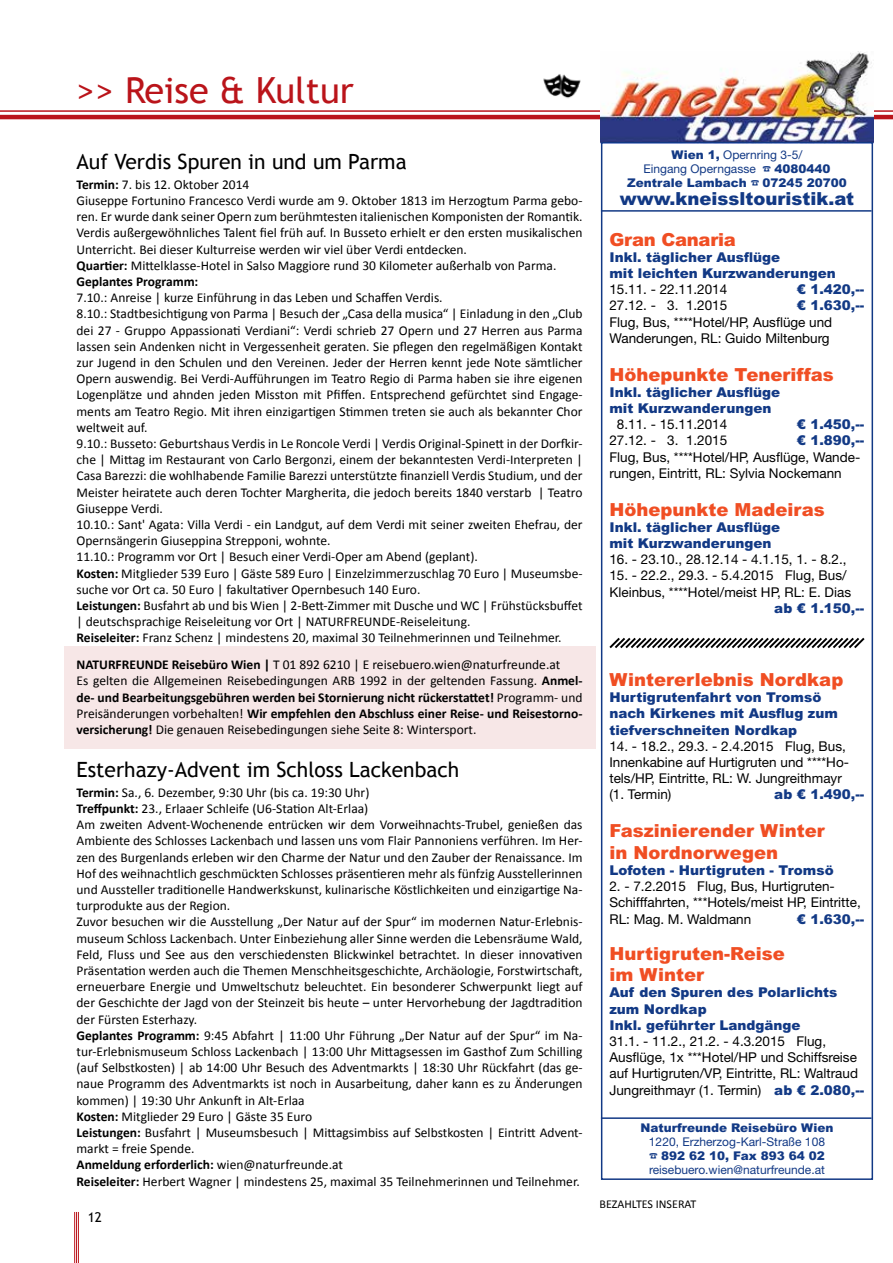
<style>
.page{position:relative;width:893px;height:1263px;background:#fff}
.page>*{position:absolute;margin:0;border:0;box-sizing:border-box;transform-origin:0 0}
.t1{font:36px "Trebuchet MS";color:#ba141a}
.t2{font:21px "Trebuchet MS";color:#000}
.t3{font:900 18px/21.6px "Arial MT Std";color:#f04e23}
.t4{font:900 18px "Arial MT Std";color:#123985}
.t5{font:13.5px/16.2px "Calibri";color:#000}
.t6{font:13.5px/16.2px "Helvetica Neue LT Std";color:#000}
.t7{font:900 13.5px/16.2px "Arial MT Std";color:#123985}
.t8{font:13.5px "Trebuchet MS";color:#000}
.t9{font:12px/14.2px "Helvetica Neue LT Std";color:#123985;text-align:center}
.t10{font:900 12px "Arial MT Std";color:#123985}
.t11{font:12px "Calibri";color:#000}
.s1{font-weight:700}
.s2{font-family:"Arial MT Std";font-weight:900}
.s3{font-family:"Arial MT Std";font-weight:900;color:#123985}
</style>
<div class="page">
<div style="left:64px;top:646px;width:531px;height:102px;background:#f7e7e7"></div>
<hr style="left:0;top:110px;width:893px;height:2px;background:#ba141a">
<hr style="left:0;top:115px;width:893px;height:4px;background:#ba141a">
<hr style="left:78px;top:1212px;width:1px;height:51px;background:#ba141a">
<hr style="left:76px;top:1212px;width:1px;height:51px;background:#ba141a">
<hr style="left:74px;top:1212px;width:1px;height:51px;background:#ba141a">
<img style="left:543px;top:74px;width:38px;height:25px">
<img style="left:601px;top:51px;width:272px;height:91px">
<div style="left:601px;top:142px;width:272px;height:1038px;border:2px solid #123985"></div>
<hr style="left:601px;top:210px;width:270px;height:2px;background:#123985">
<hr style="left:601px;top:1117px;width:270px;height:2px;background:#123985">
<svg style="left:609px;top:637px;width:256px;height:12px"></svg>
<h1 class="t1" style="left:77px;top:69px;width:279px">&gt;&gt; Reise &amp; Kultur</h1>
<h2 class="t2" style="left:77px;top:149px;width:332px">Auf Verdis Spuren in und um Parma</h2>
<p class="t5" style="left:77px;top:176px;width:507px"><span class="s1">Termin:</span> 7. bis 12. Oktober 2014<br>Giuseppe Fortunino Francesco Verdi wurde am 9. Oktober 1813 im Herzogtum Parma gebo&shy;ren. Er wurde dank seiner Opern zum berühmtesten italienischen Komponisten der Romantik.<br>Verdis außergewöhnliches Talent fiel früh auf. In Busseto erhielt er den ersten musikalischen Unterricht. Bei dieser Kulturreise werden wir viel über Verdi entdecken.<br><span class="s1">Quartier:</span> Mittelklasse-Hotel in Salso Maggiore rund 30 Kilometer außerhalb von Parma.<br><span class="s1">Geplantes Programm:</span></p>
<p class="t5" style="left:77px;top:290px;width:507px">7.10.: Anreise | kurze Einführung in das Leben und Schaffen Verdis.<br>8.10.: Stadtbesichtigung von Parma | Besuch der „Casa della musica“ | Einladung in den „Club dei 27 - Gruppo Appassionati Verdiani“: Verdi schrieb 27 Opern und 27 Herren aus Parma lassen sein Andenken nicht in Vergessenheit geraten. Sie pflegen den regelmäßigen Kontakt zur Jugend in den Schulen und den Vereinen. Jeder der Herren kennt jede Note sämtlicher Opern auswendig. Bei Verdi-Aufführungen im Teatro Regio di Parma haben sie ihre eigenen Logenplätze und ahnden jeden Misston mit Pfiffen. Entsprechend gefürchtet sind Engage&shy;ments am Teatro Regio. Mit ihren einzigartigen Stimmen treten sie auch als bekannter Chor weltweit auf.<br>9.10.: Busseto: Geburtshaus Verdis in Le Roncole Verdi | Verdis Original-Spinett in der Dorfkir&shy;che | Mittag im Restaurant von Carlo Bergonzi, einem der bekanntesten Verdi-Interpreten | Casa Barezzi: die wohlhabende Familie Barezzi unterstützte finanziell Verdis Studium, und der Meister heiratete auch deren Tochter Margherita, die jedoch bereits 1840 verstarb | Teatro Giuseppe Verdi.<br>10.10.: Sant' Agata: Villa Verdi - ein Landgut, auf dem Verdi mit seiner zweiten Ehefrau, der Opernsängerin Giuseppina Strepponi, wohnte.<br>11.10.: Programm vor Ort | Besuch einer Verdi-Oper am Abend (geplant).<br><span class="s1">Kosten:</span> Mitglieder 539 Euro | Gäste 589 Euro | Einzelzimmerzuschlag 70 Euro | Museumsbe&shy;suche vor Ort ca. 50 Euro | fakultativer Opernbesuch 140 Euro.<br><span class="s1">Leistungen:</span> Busfahrt ab und bis Wien | 2-Bett-Zimmer mit Dusche und WC | Frühstücksbuffet | deutschsprachige Reiseleitung vor Ort | NATURFREUNDE-Reiseleitung.<br><span class="s1">Reiseleiter:</span> Franz Schenz | mindestens 20, maximal 30 Teilnehmerinnen und Teilnehmer.</p>
<p class="t5" style="left:77px;top:657px;width:507px"><span class="s1">NATURFREUNDE Reisebüro Wien |</span> T 01 892 6210 | E reisebuero.wien@naturfreunde.at<br>Es gelten die Allgemeinen Reisebedingungen ARB 1992 in der geltenden Fassung. <span class="s1">Anmel&shy;de- und Bearbeitungsgebühren werden bei Stornierung nicht rückerstattet!</span> Programm- und Preisänderungen vorbehalten! <span class="s1">Wir empfehlen den Abschluss einer Reise- und Reisestorno&shy;versicherung!</span> Die genauen Reisebedingungen siehe Seite 8: Wintersport.</p>
<h2 class="t2" style="left:77px;top:757px;width:384px">Esterhazy-Advent im Schloss Lackenbach</h2>
<p class="t5" style="left:77px;top:784px;width:507px"><span class="s1">Termin:</span> Sa., 6. Dezember, 9:30 Uhr (bis ca. 19:30 Uhr)<br><span class="s1">Treffpunkt:</span> 23., Erlaaer Schleife (U6-Station Alt-Erlaa)<br>Am zweiten Advent-Wochenende entrücken wir dem Vorweihnachts-Trubel, genießen das Ambiente des Schlosses Lackenbach und lassen uns vom Flair Pannoniens verführen. Im Her&shy;zen des Burgenlands erleben wir den Charme der Natur und den Zauber der Renaissance. Im Hof des weihnachtlich geschmückten Schlosses präsentieren mehr als fünfzig Ausstellerinnen und Aussteller traditionelle Handwerkskunst, kulinarische Köstlichkeiten und einzigartige Na&shy;turprodukte aus der Region.<br>Zuvor besuchen wir die Ausstellung „Der Natur auf der Spur“ im modernen Natur-Erlebnis&shy;museum Schloss Lackenbach. Unter Einbeziehung aller Sinne werden die Lebensräume Wald, Feld, Fluss und See aus den verschiedensten Blickwinkel betrachtet. In dieser innovativen Präsentation werden auch die Themen Menschheitsgeschichte, Archäologie, Forstwirtschaft, erneuerbare Energie und Umweltschutz beleuchtet. Ein besonderer Schwerpunkt liegt auf der Geschichte der Jagd von der Steinzeit bis heute – unter Hervorhebung der Jagdtradition der Fürsten Esterhazy.<br><span class="s1">Geplantes Programm:</span> 9:45 Abfahrt | 11:00 Uhr Führung „Der Natur auf der Spur“ im Na&shy;tur-Erlebnismuseum Schloss Lackenbach | 13:00 Uhr Mittagsessen im Gasthof Zum Schilling (auf Selbstkosten) | ab 14:00 Uhr Besuch des Adventmarkts | 18:30 Uhr Rückfahrt (das ge&shy;naue Programm des Adventmarkts ist noch in Ausarbeitung, daher kann es zu Änderungen kommen) | 19:30 Uhr Ankunft in Alt-Erlaa<br><span class="s1">Kosten:</span> Mitglieder 29 Euro | Gäste 35 Euro<br><span class="s1">Leistungen:</span> Busfahrt | Museumsbesuch | Mittagsimbiss auf Selbstkosten | Eintritt Advent&shy;markt = freie Spende.<br><span class="s1">Anmeldung erforderlich:</span> wien@naturfreunde.at<br><span class="s1">Reiseleiter:</span> Herbert Wagner | mindestens 25, maximal 35 Teilnehmerinnen und Teilnehmer.</p>
<p class="t8" style="left:88px;top:1209px;width:16px">12</p>
<p class="t9" style="left:643px;top:147px;width:188px"><span class="s2">Wien 1,</span> Opernring 3-5/<br>Eingang Operngasse ☎ <span class="s2">4080440</span></p>
<p class="t10" style="left:627px;top:175px;width:221px">Zentrale Lambach ☎ 07245 20700</p>
<h3 class="t4" style="left:620px;top:187px;width:236px">www.kneissltouristik.at</h3>
<h3 class="t3" style="left:609px;top:228px;width:128px">Gran Canaria</h3>
<p class="t7" style="left:609px;top:248px;width:228px">Inkl. täglicher Ausflüge<br>mit leichten Kurzwanderungen</p>
<p class="t6" style="left:609px;top:281px;width:119px">15.11. - 22.11.2014</p>
<p class="t7" style="left:797px;top:281px;width:69px">€ 1.420,--</p>
<p class="t6" style="left:609px;top:297px;width:119px">27.12. - 3. 1.2015</p>
<p class="t7" style="left:797px;top:297px;width:69px">€ 1.630,--</p>
<p class="t6" style="left:609px;top:313px;width:224px">Flug, Bus, ****Hotel/HP, Ausflüge und<br>Wanderungen, RL: Guido Miltenburg</p>
<h3 class="t3" style="left:609px;top:363px;width:226px">Höhepunkte Teneriffas</h3>
<p class="t7" style="left:609px;top:383px;width:172px">Inkl. täglicher Ausflüge mit Kurzwanderungen</p>
<p class="t6" style="left:617px;top:416px;width:112px">8.11. - 15.11.2014</p>
<p class="t7" style="left:797px;top:416px;width:69px">€ 1.450,--</p>
<p class="t6" style="left:609px;top:432px;width:119px">27.12. - 3. 1.2015</p>
<p class="t7" style="left:797px;top:432px;width:69px">€ 1.890,--</p>
<p class="t6" style="left:609px;top:448px;width:252px">Flug, Bus, ****Hotel/HP, Ausflüge, Wande&shy;rungen, Eintritt, RL: Sylvia Nockemann</p>
<h3 class="t3" style="left:609px;top:498px;width:217px">Höhepunkte Madeiras</h3>
<p class="t7" style="left:609px;top:518px;width:172px">Inkl. täglicher Ausflüge mit Kurzwanderungen</p>
<p class="t6" style="left:609px;top:551px;width:239px">16. - 23.10., 28.12.14 - 4.1.15, 1. - 8.2.,</p>
<p class="t6" style="left:609px;top:567px;width:243px">15. - 22.2., 29.3. - 5.4.2015 Flug, Bus/<br>Kleinbus, ****Hotel/meist HP, RL: E. Dias</p>
<p class="t7" style="left:774px;top:599px;width:92px">ab € 1.150,--</p>
<h3 class="t3" style="left:609px;top:668px;width:235px">Wintererlebnis Nordkap</h3>
<p class="t7" style="left:609px;top:689px;width:230px">Hurtigrutenfahrt von Tromsö nach Kirkenes mit Ausflug zum tiefverschneiten Nordkap</p>
<p class="t6" style="left:609px;top:738px;width:241px">14. - 18.2., 29.3. - 2.4.2015 Flug, Bus, Innenkabine auf Hurtigruten und ****Ho&shy;tels/HP, Eintritte, RL: W. Jungreithmayr (1. Termin)</p>
<p class="t7" style="left:774px;top:786px;width:92px">ab € 1.490,--</p>
<h3 class="t3" style="left:609px;top:819px;width:217px">Faszinierender Winter in Nordnorwegen</h3>
<p class="t7" style="left:609px;top:862px;width:226px">Lofoten - Hurtigruten - Tromsö</p>
<p class="t6" style="left:609px;top:878px;width:253px">2. - 7.2.2015 Flug, Bus, Hurtigruten-<br>Schifffahrten, ***Hotels/meist HP, Eintritte,<br>RL: Mag. M. Waldmann</p>
<p class="t7" style="left:797px;top:910px;width:69px">€ 1.630,--</p>
<h3 class="t3" style="left:609px;top:942px;width:177px">Hurtigruten-Reise im Winter</h3>
<p class="t7" style="left:609px;top:984px;width:229px">Auf den Spuren des Polarlichts zum Nordkap<br>Inkl. geführter Landgänge</p>
<p class="t6" style="left:609px;top:1033px;width:257px">31.1. - 11.2., 21.2. - 4.3.2015 Flug, Ausflüge, 1x ***Hotel/HP und Schiffsreise auf Hurtigruten/VP, Eintritte, RL: Waltraud Jungreithmayr (1. Termin) <span class="s3">ab € 2.080,--</span></p>
<p class="t10" style="left:641px;top:1120px;width:194px">Naturfreunde Reisebüro Wien</p>
<p class="t9" style="left:649px;top:1134px;width:178px">1220, Erzherzog-Karl-Straße 108</p>
<p class="t10" style="left:649px;top:1148px;width:177px">☎ 892 62 10, Fax 893 64 02</p>
<p class="t9" style="left:649px;top:1163px;width:177px">reisebuero.wien@naturfreunde.at</p>
<p class="t11" style="left:600px;top:1196px;width:98px">BEZAHLTES INSERAT</p>
</div>
